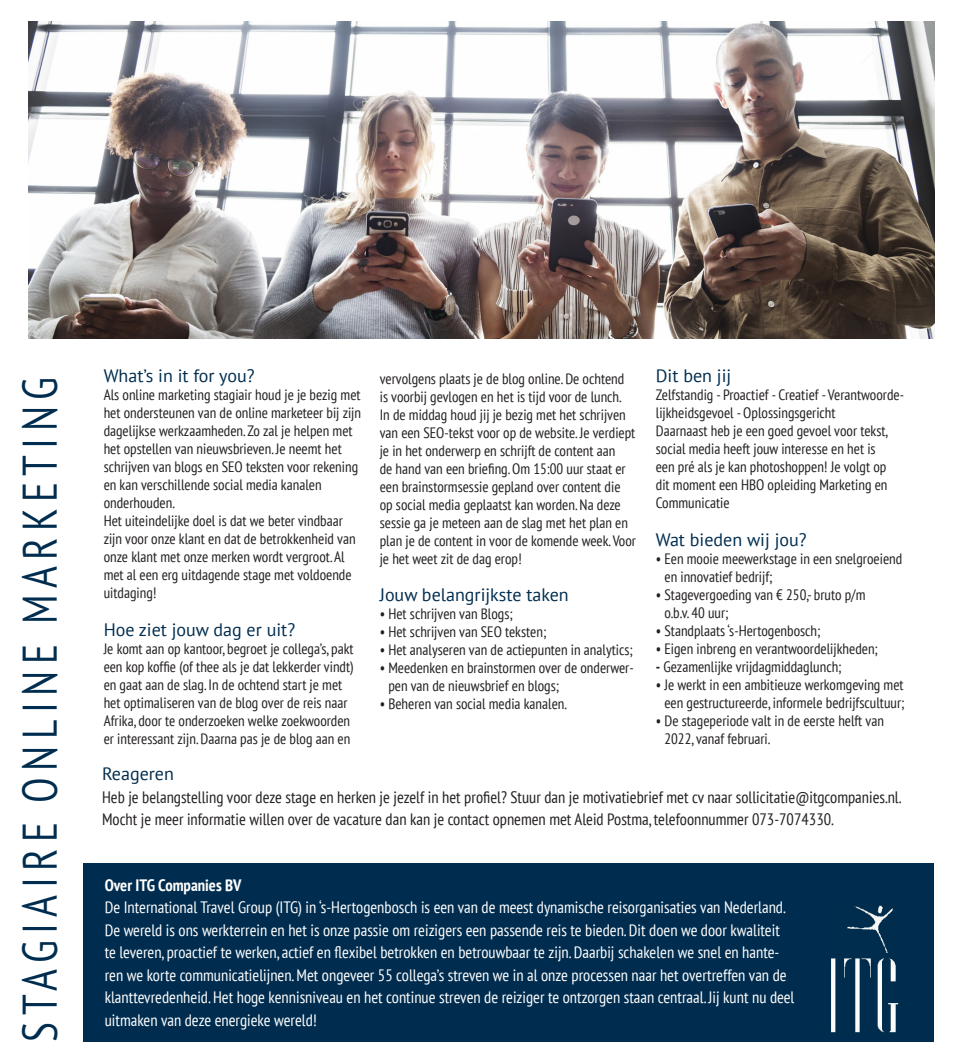
<style>
.page{position:relative;width:957px;height:1063px;background:#fff}
.page>*{position:absolute;margin:0;border:0;box-sizing:border-box;transform-origin:0 0}
.t1{font:48.3px "PT Sans";letter-spacing:.17em;color:#002d4f;scale:.78 1}
.t2{font:18px "PT Sans";color:#002d4f}
.t3{font:condensed 16.5px/22.5px "PT Sans";color:#fff}
.t4{font:condensed 16.5px/22.5px "PT Sans";color:#231f20}
.t5{font:700 condensed 16.5px "PT Sans";color:#fff}
.t6{font:condensed 15px/18px "PT Sans";color:#231f20}
.s1{font-weight:700}
</style>
<div class="page">
<img style="left:29px;top:21px;width:905px;height:318px">
<div style="left:83px;top:863px;width:851px;height:179px;background:#002d4f"></div>
<img style="left:831px;top:905px;width:68px;height:128px">
<p class="t1" style="left:9px;top:1042px;width:854px;rotate:-90deg">STAGIAIRE ONLINE MARKETING</p>
<p class="t2" style="left:104px;top:364px;width:153px">What’s in it for you?</p>
<p class="t6" style="left:104px;top:385px;width:259px">Als online marketing stagiair houd je je bezig met het ondersteunen van de online marketeer bij zijn dagelijkse werkzaamheden. Zo zal je helpen met het opstellen van nieuwsbrieven. Je neemt het schrijven van blogs en SEO teksten voor rekening en kan verschillende social media kanalen onderhouden.</p>
<p class="t6" style="left:104px;top:511px;width:253px">Het uiteindelijke doel is dat we beter vindbaar zijn voor onze klant en dat de betrokkenheid van onze klant met onze merken wordt vergroot. Al met al een erg uitdagende stage met voldoende uitdaging!</p>
<p class="t2" style="left:104px;top:618px;width:193px">Hoe ziet jouw dag er uit?</p>
<p class="t6" style="left:104px;top:639px;width:252px">Je komt aan op kantoor, begroet je collega’s, pakt een kop koffie (of thee als je dat lekkerder vindt) en gaat aan de slag. In de ochtend start je met het optimaliseren van de blog over de reis naar Afrika, door te onderzoeken welke zoekwoorden er interessant zijn. Daarna pas je de blog aan en</p>
<p class="t6" style="left:380px;top:369px;width:258px">vervolgens plaats je de blog online. De ochtend is voorbij gevlogen en het is tijd voor de lunch.<br>In de middag houd jij je bezig met het schrijven van een SEO-tekst voor op de website. Je verdiept je in het onderwerp en schrijft de content aan<br>de hand van een briefing. Om 15:00 uur staat er een brainstormsessie gepland over content die op social media geplaatst kan worden. Na deze sessie ga je meteen aan de slag met het plan en plan je de content in voor de komende week. Voor je het weet zit de dag erop!</p>
<p class="t2" style="left:380px;top:583px;width:190px">Jouw belangrijkste taken</p>
<p class="t6" style="left:380px;top:605px;width:134px">• Het schrijven van Blogs;</p>
<p class="t6" style="left:380px;top:623px;width:168px">• Het schrijven van SEO teksten;</p>
<p class="t6" style="left:380px;top:641px;width:254px">• Het analyseren van de actiepunten in analytics;</p>
<p class="t6" style="left:388px;top:659px;width:247px;text-indent:-9px">• Meedenken en brainstormen over de onderwer&shy;pen van de nieuwsbrief en blogs;</p>
<p class="t6" style="left:380px;top:695px;width:188px">• Beheren van social media kanalen.</p>
<p class="t2" style="left:656px;top:364px;width:77px">Dit ben jij</p>
<p class="t6" style="left:656px;top:385px;width:250px">Zelfstandig - Proactief - Creatief - Verantwoorde&shy;lijkheidsgevoel - Oplossingsgericht</p>
<p class="t6" style="left:656px;top:421px;width:234px">Daarnaast heb je een goed gevoel voor tekst, social media heeft jouw interesse en het is een pré als je kan photoshoppen! Je volgt op dit moment een HBO opleiding Marketing en Communicatie</p>
<p class="t2" style="left:656px;top:528px;width:152px">Wat bieden wij jou?</p>
<p class="t6" style="left:664px;top:549px;width:239px;text-indent:-9px">• Een mooie meewerkstage in een snelgroeiend en innovatief bedrijf;</p>
<p class="t6" style="left:664px;top:585px;width:202px;text-indent:-9px">• Stagevergoeding van € 250,- bruto p/m o.b.v. 40 uur;</p>
<p class="t6" style="left:656px;top:621px;width:166px">• Standplaats ‘s-Hertogenbosch;</p>
<p class="t6" style="left:656px;top:639px;width:223px">• Eigen inbreng en verantwoordelijkheden;</p>
<p class="t6" style="left:656px;top:657px;width:187px"><span class="s1">-</span> Gezamenlijke vrijdagmiddaglunch;</p>
<p class="t6" style="left:656px;top:675px;width:250px;text-align:center">• Je werkt in een ambitieuze werkomgeving met een gestructureerde, informele bedrijfscultuur;</p>
<p class="t6" style="left:664px;top:711px;width:221px;text-indent:-9px">• De stageperiode valt in de eerste helft van<br>2022, vanaf februari.</p>
<p class="t2" style="left:102px;top:762px;width:73px">Reageren</p>
<p class="t4" style="left:102px;top:785px;width:801px">Heb je belangstelling voor deze stage en herken je jezelf in het profiel? Stuur dan je motivatiebrief met cv naar sollicitatie@itgcompanies.nl.<br>Mocht je meer informatie willen over de vacature dan kan je contact opnemen met Aleid Postma, telefoonnummer 073-7074330.</p>
<p class="t5" style="left:105px;top:874px;width:138px">Over ITG Companies BV</p>
<p class="t3" style="left:105px;top:896px;width:691px">De International Travel Group (ITG) in ‘s-Hertogenbosch is een van de meest dynamische reisorganisaties van Nederland.<br>De wereld is ons werkterrein en het is onze passie om reizigers een passende reis te bieden. Dit doen we door kwaliteit te leveren, proactief te werken, actief en flexibel betrokken en betrouwbaar te zijn. Daarbij schakelen we snel en hante&shy;ren we korte communicatielijnen. Met ongeveer 55 collega’s streven we in al onze processen naar het overtreffen van de klanttevredenheid. Het hoge kennisniveau en het continue streven de reiziger te ontzorgen staan centraal. Jij kunt nu deel uitmaken van deze energieke wereld!</p>
</div>
